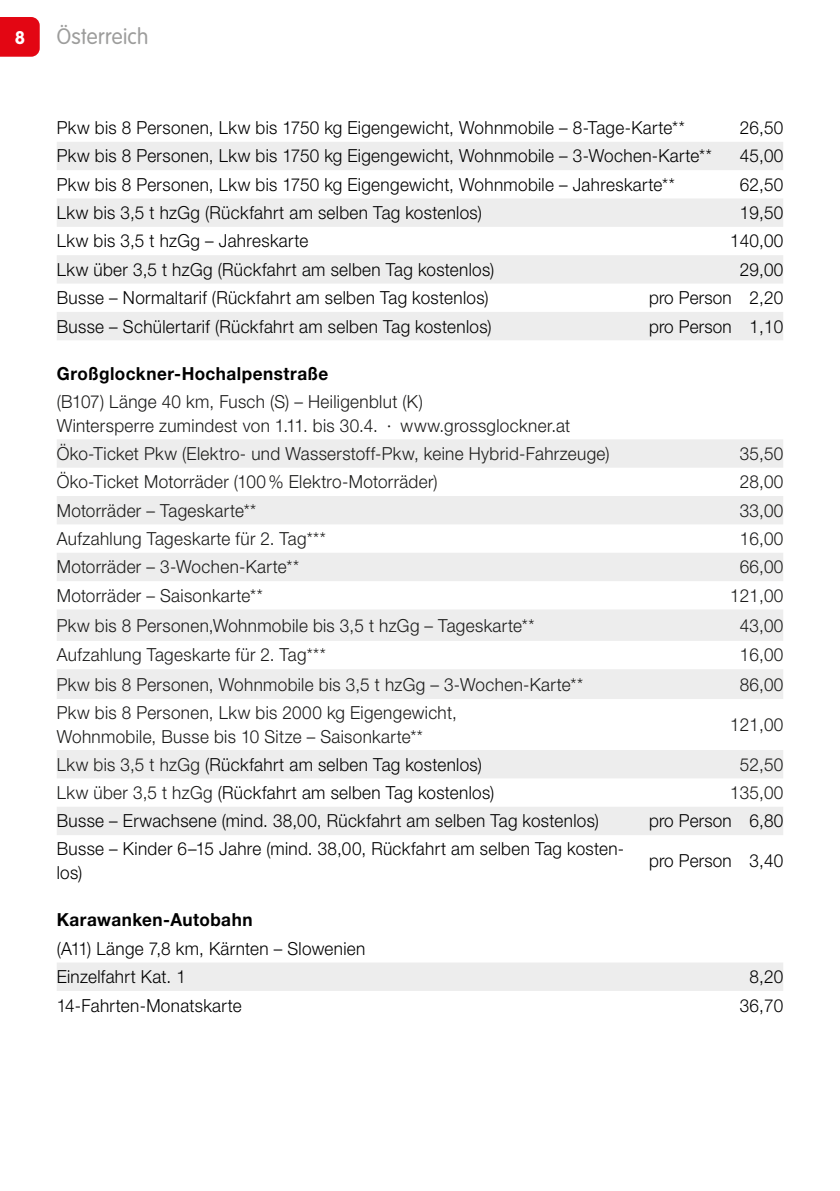
<style>
.page{position:relative;width:840px;height:1191px;background:#fff}
.page>*{position:absolute;margin:0;border:0;box-sizing:border-box;transform-origin:0 0}
.t1{font:300 22px "VAG Rounded LT Pro";letter-spacing:.015em;color:#9d9d9c;scale:.95 1}
.t2{font:300 18px/24px "Helvetica Neue LT Pro";letter-spacing:.02em;color:#000;scale:.95 1}
.t3{font:300 18px/24px "Helvetica Neue LT Pro";letter-spacing:.02em;color:#1b1b1a;scale:.95 1}
.t4{font:700 18px "Helvetica Neue LT Pro";letter-spacing:.03em;color:#000;scale:.95 1}
.t5{font:700 18px "VAG Rounded LT Pro";color:#fff}
.s1{color:#1b1b1a}
</style>
<div class="page">
<div style="left:0;top:17px;width:40px;height:40px;background:#e30613"></div>
<svg style="left:57px;top:142px;width:725px;height:198px;fill:#ededed"></svg>
<svg style="left:57px;top:439px;width:725px;height:396px;fill:#efefef"></svg>
<div style="left:57px;top:963px;width:725px;height:28px;background:#ededed"></div>
<p class="t5" style="left:15px;top:26px;width:12px">8</p>
<p class="t1" style="left:57px;top:24px;width:98px">Österreich</p>
<p class="t2" style="left:57px;top:115px;width:662px">Pkw bis 8 Personen, Lkw bis 1750 kg Eigengewicht, Wohnmobile – 8-Tage-Karte**</p>
<p class="t2" style="left:739px;top:115px;width:47px">26,50</p>
<p class="t2" style="left:57px;top:144px;width:690px">Pkw bis 8 Personen, Lkw bis 1750 kg Eigengewicht, Wohnmobile – 3-Wochen-Karte**</p>
<p class="t2" style="left:739px;top:144px;width:47px">45,00</p>
<p class="t2" style="left:57px;top:172px;width:651px">Pkw bis 8 Personen, Lkw bis 1750 kg Eigengewicht, Wohnmobile – Jahreskarte**</p>
<p class="t2" style="left:739px;top:172px;width:47px">62,50</p>
<p class="t2" style="left:57px;top:200px;width:448px">Lkw bis 3,5 t hzGg (Rückfahrt am selben Tag kostenlos)</p>
<p class="t2" style="left:739px;top:200px;width:47px">19,50</p>
<p class="t2" style="left:57px;top:229px;width:266px">Lkw bis 3,5 t hzGg – Jahreskarte</p>
<p class="t2" style="left:729px;top:229px;width:57px">140,00</p>
<p class="t2" style="left:57px;top:257px;width:462px">Lkw über 3,5 t hzGg (Rückfahrt am selben Tag kostenlos)</p>
<p class="t2" style="left:739px;top:257px;width:47px">29,00</p>
<p class="t2" style="left:57px;top:285px;width:456px">Busse – Normaltarif (Rückfahrt am selben Tag kostenlos)</p>
<p class="t2" style="left:648px;top:285px;width:143px">pro Person 2,20</p>
<p class="t2" style="left:57px;top:314px;width:459px">Busse – Schülertarif (Rückfahrt am selben Tag kostenlos)</p>
<p class="t2" style="left:648px;top:314px;width:143px">pro Person 1,10</p>
<p class="t4" style="left:57px;top:363px;width:287px">Großglockner-Hochalpenstraße</p>
<p class="t3" style="left:57px;top:389px;width:542px">(B107) Länge 40 km, Fusch (S) – Heiligenblut (K)<br>Wintersperre zumindest von 1.11. bis 30.4. · www.grossglockner.at</p>
<p class="t3" style="left:57px;top:441px;width:583px">Öko-Ticket Pkw (Elektro- und Wasserstoff-Pkw, keine Hybrid-Fahrzeuge)</p>
<p class="t3" style="left:739px;top:441px;width:47px">35,50</p>
<p class="t3" style="left:57px;top:469px;width:402px">Öko-Ticket Motorräder (100% Elektro-Motorräder)</p>
<p class="t3" style="left:739px;top:469px;width:47px">28,00</p>
<p class="t3" style="left:57px;top:498px;width:211px">Motorräder – Tageskarte**</p>
<p class="t3" style="left:739px;top:498px;width:47px">33,00</p>
<p class="t3" style="left:57px;top:526px;width:284px">Aufzahlung Tageskarte für 2. Tag***</p>
<p class="t3" style="left:739px;top:526px;width:47px">16,00</p>
<p class="t3" style="left:57px;top:554px;width:256px">Motorräder – 3-Wochen-Karte**</p>
<p class="t3" style="left:739px;top:554px;width:47px">66,00</p>
<p class="t3" style="left:57px;top:583px;width:218px">Motorräder – Saisonkarte**</p>
<p class="t3" style="left:729px;top:583px;width:57px">121,00</p>
<p class="t3" style="left:57px;top:613px;width:504px">Pkw bis 8 Personen,Wohnmobile bis 3,5 t hzGg – Tageskarte**</p>
<p class="t3" style="left:739px;top:613px;width:47px">43,00</p>
<p class="t3" style="left:57px;top:642px;width:284px">Aufzahlung Tageskarte für 2. Tag***</p>
<p class="t3" style="left:739px;top:642px;width:47px">16,00</p>
<p class="t3" style="left:57px;top:672px;width:555px">Pkw bis 8 Personen, Wohnmobile bis 3,5 t hzGg – 3-Wochen-Karte**</p>
<p class="t3" style="left:739px;top:672px;width:47px">86,00</p>
<p class="t3" style="left:57px;top:700px;width:422px">Pkw bis 8 Personen, Lkw bis 2000 kg Eigengewicht,<br>Wohnmobile, Busse bis 10 Sitze – Saisonkarte**</p>
<p class="t3" style="left:729px;top:712px;width:57px">121,00</p>
<p class="t2" style="left:57px;top:752px;width:448px"><span class="s1">Lkw bis 3,5 t hzGg</span> (Rückfahrt am selben Tag kostenlos)</p>
<p class="t3" style="left:739px;top:752px;width:47px">52,50</p>
<p class="t2" style="left:57px;top:780px;width:462px"><span class="s1">Lkw über 3,5 t hzGg</span> (Rückfahrt am selben Tag kostenlos)</p>
<p class="t3" style="left:729px;top:780px;width:57px">135,00</p>
<p class="t2" style="left:57px;top:808px;width:572px">Busse – Erwachsene (mind. 38,00, Rückfahrt am selben Tag kostenlos)</p>
<p class="t2" style="left:648px;top:808px;width:143px">pro Person 6,80</p>
<p class="t2" style="left:57px;top:836px;width:598px">Busse – Kinder 6–15 Jahre (mind. 38,00, Rückfahrt am selben Tag kosten&shy;los)</p>
<p class="t2" style="left:648px;top:848px;width:143px">pro Person 3,40</p>
<p class="t4" style="left:57px;top:908px;width:207px">Karawanken-Autobahn</p>
<p class="t2" style="left:57px;top:933px;width:326px;line-height:28.4px">(A11) Länge 7,8 km, Kärnten – Slowenien<br>Einzelfahrt Kat. 1</p>
<p class="t2" style="left:749px;top:964px;width:37px">8,20</p>
<p class="t2" style="left:57px;top:992px;width:196px">14-Fahrten-Monatskarte</p>
<p class="t2" style="left:739px;top:992px;width:47px">36,70</p>
</div>
